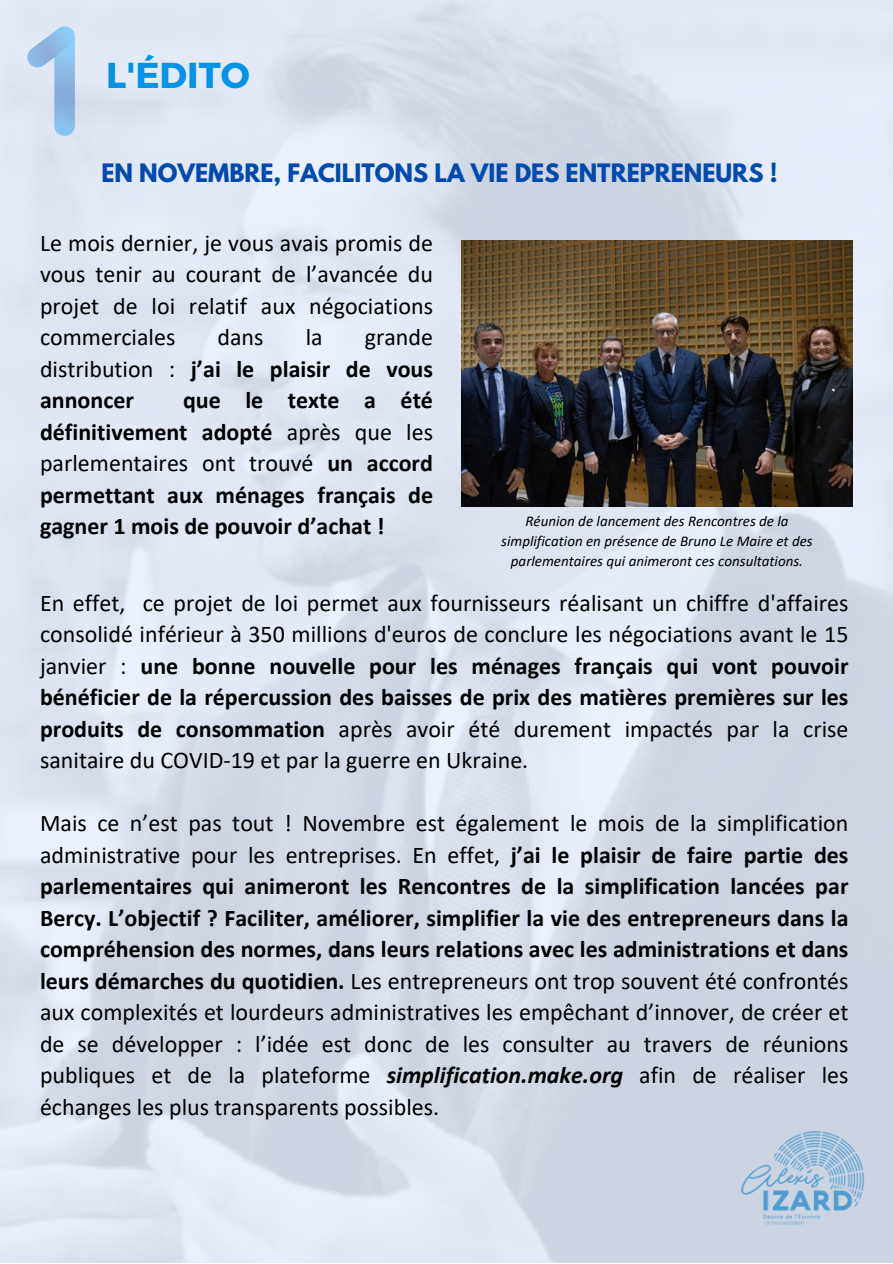
<style>
.page{position:relative;width:893px;height:1264px;background:#fff}
.page>*{position:absolute;margin:0;border:0;box-sizing:border-box;transform-origin:0 0}
.t1{font:700 36px "Montserrat";color:#0093e8}
.t2{font:24px/31.5px "Calibri";color:#000;text-align:justify}
.t3{font:700 24px/31.5px "Calibri";color:#000;text-align:justify}
.t4{font:700 22.5px "League Spartan";color:#004aad}
.t5{font:italic 15px/20.2px "Calibri";color:#000;text-align:center}
.s1{font-weight:400}
.s2{font-weight:700}
.s3{font-weight:700;font-style:italic}
</style>
<div class="page">
<img style="left:0;top:0;width:892px;height:1262px">
<svg style="left:54px;top:26px;width:21px;height:110px"></svg>
<svg style="left:27px;top:26px;width:48px;height:41px;background:#a5caec"></svg>
<img style="left:730px;top:1100px;width:145px;height:145px">
<img style="left:461px;top:240px;width:391px;height:266px">
<p class="t1" style="left:106px;top:52px;width:145px">L'ÉDITO</p>
<p class="t4" style="left:101px;top:161px;width:677px">EN NOVEMBRE, FACILITONS LA VIE DES ENTREPRENEURS !</p>
<p class="t2" style="left:40px;top:229px;width:394px">Le mois dernier, je vous avais promis de vous tenir au courant de l’avancée du projet de loi relatif aux négociations commerciales</p>
<p class="t2" style="left:217px;top:323px;width:48px">dans</p>
<p class="t2" style="left:305px;top:323px;width:18px">la</p>
<p class="t3" style="left:40px;top:323px;width:394px;text-indent:325px"><span class="s1">grande distribution :</span> j’ai le plaisir de vous annoncer</p>
<p class="t3" style="left:40px;top:386px;width:394px;text-indent:143px">que le texte a été définitivement adopté <span class="s1">après que les parlementaires ont trouvé</span> un accord permettant aux ménages français de gagner 1 mois de pouvoir d’achat !</p>
<p class="t5" style="left:501px;top:512px;width:313px">Réunion de lancement des Rencontres de la simplification en présence de Bruno Le Maire et des parlementaires qui animeront ces consultations.</p>
<p class="t2" style="left:40px;top:589px;width:810px">En effet, ce projet de loi permet aux fournisseurs réalisant un chiffre d'affaires consolidé inférieur à 350 millions d'euros de conclure les négociations avant le 15 janvier : <span class="s2">une bonne nouvelle pour les ménages français qui vont pouvoir bénéficier de la répercussion des baisses de prix des matières premières sur les produits de consommation</span> après avoir été durement impactés par la crise sanitaire du COVID-19 et par la guerre en Ukraine.</p>
<p class="t2" style="left:40px;top:809px;width:810px">Mais ce n’est pas tout ! Novembre est également le mois de la simplification administrative pour les entreprises. En effet, <span class="s2">j’ai le plaisir de faire partie des parlementaires qui animeront les Rencontres de la simplification lancées par Bercy. L’objectif ? Faciliter, améliorer, simplifier la vie des entrepreneurs dans la compréhension des normes, dans leurs relations avec les administrations et dans leurs démarches du quotidien.</span> Les entrepreneurs ont trop souvent été confrontés aux complexités et lourdeurs administratives les empêchant d’innover, de créer et de se développer : l’idée est donc de les consulter au travers de réunions publiques et de la plateforme <span class="s3">simplification.make.org</span> afin de réaliser les échanges les plus transparents possibles.</p>
</div>
